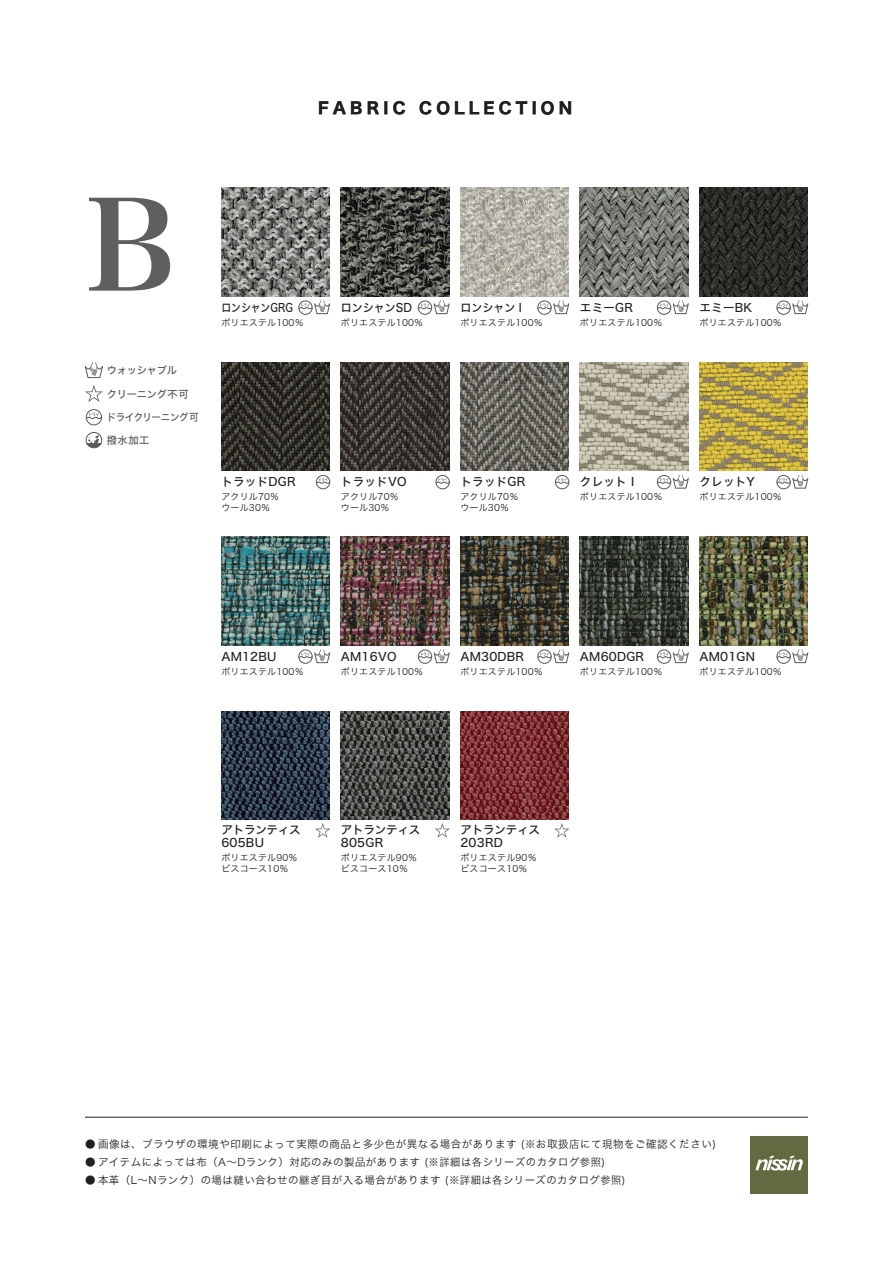
<style>
.page{position:relative;width:893px;height:1263px;background:#fff}
.page>*{position:absolute;margin:0;border:0;box-sizing:border-box;transform-origin:0 0}
.t1{font:120px "Hiragino Min W7 90 msp RKSJ H";color:#5f5f62}
.t2{font:15.9px "Hiragino Kaku W7 90 msp RKSJ H";letter-spacing:.26em;color:#231f20}
.t3{font:11.55px "Hiragino Kaku W5 90 msp RKSJ H";letter-spacing:.02em;color:#231f20}
.t4{font:11.55px/12.8px "Hiragino Kaku W5 90 msp RKSJ H";letter-spacing:-.02em;color:#231f20}
.t5{font:11.55px "Hiragino Kaku W5 90 msp RKSJ H";color:#231f20;scale:.85 1}
.t6{font:11.55px "Hiragino Kaku W5 90 msp RKSJ H";color:#231f20;scale:.95 1}
.t7{font:11.55px "Hiragino Kaku W5 90 msp RKSJ H";letter-spacing:.02em;color:#231f20;scale:.95 1}
.t8{font:10.5px "Hiragino Kaku W3 90 msp RKSJ H";letter-spacing:.05em;color:#231f20}
.t9{font:10.2px "Hiragino Kaku W5 90 msp RKSJ H";letter-spacing:-.02em;color:#57585a}
.t10{font:10.2px "Hiragino Kaku W5 90 msp RKSJ H";letter-spacing:-.05em;color:#57585a;scale:.93 1}
.t11{font:9px/11.2px "Hiragino Kaku W3 90 msp RKSJ H";letter-spacing:.02em;color:#231f20}
</style>
<div class="page">
<img style="left:460px;top:537px;width:109px;height:108px">
<img style="left:580px;top:537px;width:108px;height:108px">
<img style="left:699px;top:537px;width:109px;height:108px">
<img style="left:221px;top:537px;width:109px;height:108px">
<img style="left:341px;top:537px;width:108px;height:108px">
<img style="left:699px;top:188px;width:109px;height:108px">
<img style="left:580px;top:188px;width:108px;height:108px">
<img style="left:699px;top:362px;width:109px;height:109px">
<img style="left:580px;top:362px;width:108px;height:109px">
<img style="left:341px;top:711px;width:108px;height:109px">
<img style="left:460px;top:711px;width:109px;height:109px">
<img style="left:221px;top:711px;width:109px;height:109px">
<img style="left:341px;top:362px;width:108px;height:109px">
<img style="left:221px;top:362px;width:109px;height:109px">
<img style="left:460px;top:362px;width:109px;height:109px">
<img style="left:221px;top:188px;width:109px;height:108px">
<img style="left:341px;top:188px;width:108px;height:108px">
<img style="left:460px;top:188px;width:109px;height:108px">
<svg style="left:315px;top:823px;width:15px;height:14px"></svg>
<svg style="left:435px;top:823px;width:15px;height:14px"></svg>
<svg style="left:554px;top:823px;width:15px;height:14px"></svg>
<div style="left:657px;top:649px;width:14px;height:15px;border:1px solid #57585a;border-radius:50%"></div>
<svg style="left:657px;top:649px;width:32px;height:14px"></svg>
<div style="left:537px;top:649px;width:15px;height:15px;border:1px solid #57585a;border-radius:50%"></div>
<svg style="left:537px;top:649px;width:33px;height:14px"></svg>
<div style="left:418px;top:649px;width:14px;height:15px;border:1px solid #57585a;border-radius:50%"></div>
<svg style="left:418px;top:649px;width:32px;height:14px"></svg>
<div style="left:298px;top:649px;width:15px;height:15px;border:1px solid #57585a;border-radius:50%"></div>
<svg style="left:298px;top:649px;width:33px;height:14px"></svg>
<div style="left:298px;top:301px;width:15px;height:14px;border:1px solid #57585a;border-radius:50%"></div>
<svg style="left:298px;top:300px;width:33px;height:14px"></svg>
<div style="left:418px;top:301px;width:14px;height:14px;border:1px solid #57585a;border-radius:50%"></div>
<svg style="left:418px;top:300px;width:32px;height:14px"></svg>
<div style="left:537px;top:301px;width:15px;height:14px;border:1px solid #57585a;border-radius:50%"></div>
<svg style="left:537px;top:300px;width:33px;height:14px"></svg>
<div style="left:776px;top:649px;width:15px;height:15px;border:1px solid #57585a;border-radius:50%"></div>
<svg style="left:776px;top:649px;width:33px;height:14px"></svg>
<div style="left:776px;top:301px;width:15px;height:14px;border:1px solid #57585a;border-radius:50%"></div>
<svg style="left:776px;top:300px;width:33px;height:14px"></svg>
<div style="left:657px;top:301px;width:14px;height:14px;border:1px solid #57585a;border-radius:50%"></div>
<svg style="left:657px;top:300px;width:32px;height:14px"></svg>
<svg style="left:776px;top:475px;width:33px;height:14px"></svg>
<svg style="left:657px;top:475px;width:32px;height:14px"></svg>
<div style="left:436px;top:475px;width:14px;height:14px;border:1px solid #57585a;border-radius:50%"></div>
<svg style="left:435px;top:478px;width:15px;height:6px"></svg>
<div style="left:555px;top:475px;width:14px;height:14px;border:1px solid #57585a;border-radius:50%"></div>
<svg style="left:555px;top:478px;width:15px;height:6px"></svg>
<div style="left:316px;top:475px;width:14px;height:14px;border:1px solid #57585a;border-radius:50%"></div>
<svg style="left:316px;top:478px;width:15px;height:6px"></svg>
<hr style="left:85px;top:1117px;width:723px;height:1px;background:#231f20">
<div style="left:750px;top:1136px;width:58px;height:57px;background:#636940"></div>
<svg style="left:755px;top:1155px;width:48px;height:15px"></svg>
<svg style="left:85px;top:432px;width:18px;height:17px"></svg>
<svg style="left:84px;top:362px;width:19px;height:16px"></svg>
<svg style="left:85px;top:385px;width:18px;height:17px"></svg>
<div style="left:86px;top:409px;width:16px;height:16px;border:1px solid #57585a;border-radius:50%"></div>
<svg style="left:86px;top:413px;width:16px;height:6px"></svg>
<h2 class="t2" style="left:318px;top:100px;width:256px">FABRIC COLLECTION</h2>
<h1 class="t1" style="left:85px;top:185px;width:92px">B</h1>
<p class="t9" style="left:107px;top:365px;width:72px">ウォッシャブル</p>
<p class="t9" style="left:107px;top:389px;width:83px">クリーニング不可</p>
<p class="t10" style="left:107px;top:412px;width:100px">ドライクリーニング可</p>
<p class="t9" style="left:107px;top:435px;width:44px">撥水加工</p>
<p class="t5" style="left:221px;top:302px;width:86px">ロンシャンGRG</p>
<p class="t11" style="left:221px;top:317px;width:84px">ポリエステル100％</p>
<p class="t6" style="left:341px;top:302px;width:76px">ロンシャンSD</p>
<p class="t11" style="left:341px;top:317px;width:84px">ポリエステル100％</p>
<p class="t3" style="left:221px;top:476px;width:76px">トラッドDGR</p>
<p class="t3" style="left:341px;top:476px;width:67px">トラッドVO</p>
<p class="t11" style="left:221px;top:492px;width:59px">アクリル70％ウール30％</p>
<p class="t11" style="left:341px;top:492px;width:59px">アクリル70％ウール30％</p>
<p class="t7" style="left:460px;top:302px;width:66px">ロンシャン I</p>
<p class="t11" style="left:460px;top:317px;width:84px">ポリエステル100％</p>
<p class="t3" style="left:580px;top:301px;width:55px">エミーGR</p>
<p class="t3" style="left:699px;top:301px;width:54px">エミーBK</p>
<p class="t11" style="left:580px;top:317px;width:84px">ポリエステル100％</p>
<p class="t11" style="left:699px;top:317px;width:84px">ポリエステル100％</p>
<p class="t3" style="left:460px;top:476px;width:67px">トラッドGR</p>
<p class="t11" style="left:460px;top:492px;width:59px">アクリル70％ウール30％</p>
<p class="t3" style="left:580px;top:476px;width:56px">クレット I</p>
<p class="t3" style="left:699px;top:476px;width:57px">クレットY</p>
<p class="t11" style="left:580px;top:492px;width:84px">ポリエステル100％</p>
<p class="t11" style="left:699px;top:492px;width:84px">ポリエステル100％</p>
<p class="t3" style="left:460px;top:650px;width:65px">AM30DBR</p>
<p class="t3" style="left:221px;top:650px;width:57px">AM12BU</p>
<p class="t3" style="left:341px;top:650px;width:57px">AM16VO</p>
<p class="t11" style="left:221px;top:666px;width:84px">ポリエステル100％</p>
<p class="t11" style="left:341px;top:666px;width:84px">ポリエステル100％</p>
<p class="t11" style="left:460px;top:666px;width:84px">ポリエステル100％</p>
<p class="t3" style="left:580px;top:650px;width:66px">AM60DGR</p>
<p class="t11" style="left:580px;top:666px;width:84px">ポリエステル100％</p>
<p class="t3" style="left:699px;top:650px;width:57px">AM01GN</p>
<p class="t11" style="left:699px;top:666px;width:84px">ポリエステル100％</p>
<p class="t4" style="left:221px;top:824px;width:81px">アトランティス<br>605BU</p>
<p class="t11" style="left:221px;top:852px;width:78px">ポリエステル90％ビスコース10％</p>
<p class="t4" style="left:341px;top:824px;width:81px">アトランティス<br>805GR</p>
<p class="t11" style="left:341px;top:852px;width:78px">ポリエステル90％ビスコース10％</p>
<p class="t4" style="left:460px;top:824px;width:81px">アトランティス<br>203RD</p>
<p class="t11" style="left:460px;top:852px;width:78px">ポリエステル90％ビスコース10％</p>
<p class="t8" style="left:85px;top:1138px;width:632px">● 画像は、ブラウザの環境や印刷によって実際の商品と多少色が異なる場合があります (※お取扱店にて現物をご確認ください)</p>
<p class="t8" style="left:85px;top:1156px;width:522px">● アイテムによっては布（A～Dランク）対応のみの製品があります (※詳細は各シリーズのカタログ参照)</p>
<p class="t8" style="left:85px;top:1174px;width:542px">● 本革（L～Nランク）の場は縫い合わせの継ぎ目が入る場合があります (※詳細は各シリーズのカタログ参照)</p>
</div>
